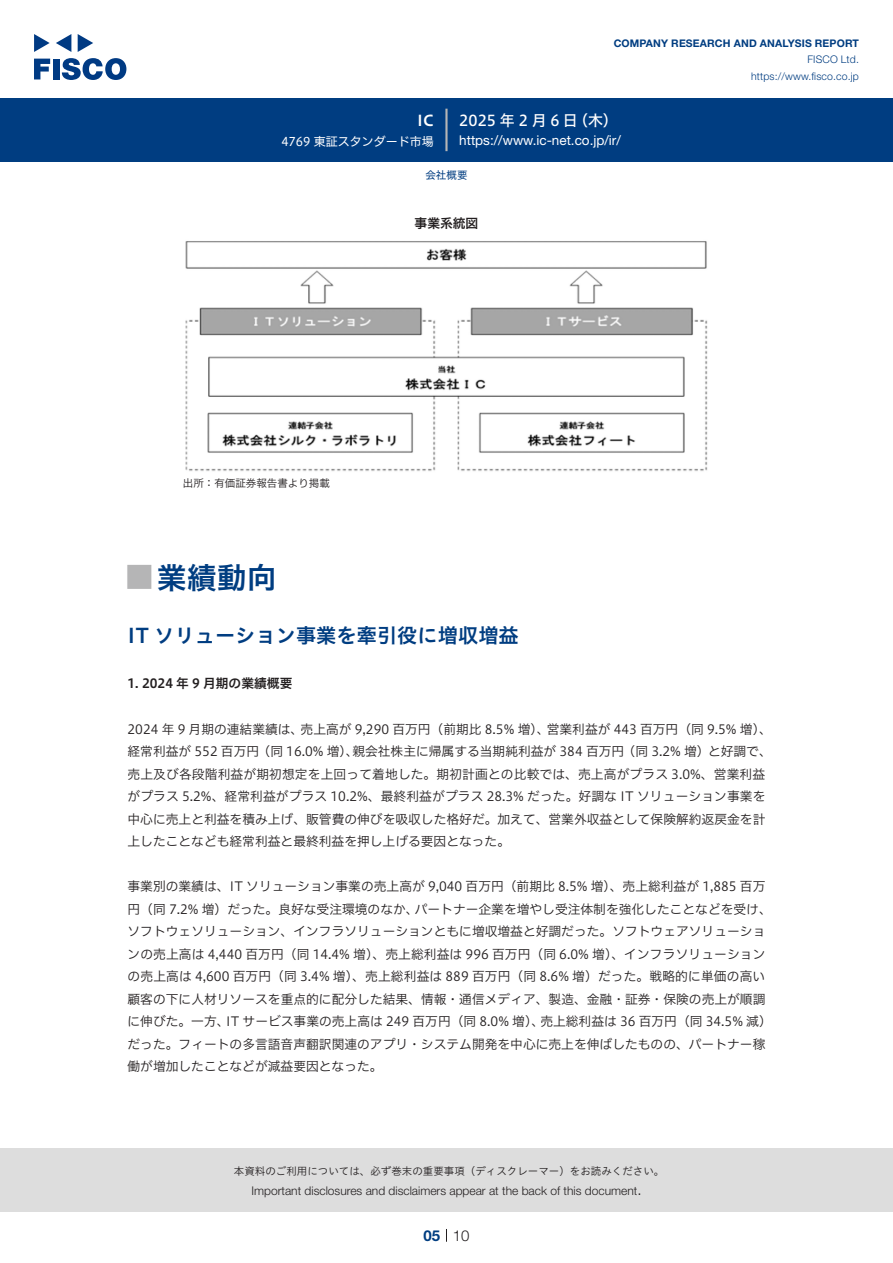
<style>
.page{position:relative;width:893px;height:1263px;background:#fff}
.page>*{position:absolute;margin:0;border:0;box-sizing:border-box;transform-origin:0 0}
.t1{font:30px "Hiragino UD Sans Std N W6";color:#003d81}
.t2{font:24px "Hiragino UD Sans Std N W6";color:#b5b5b6}
.中タイトル{font:20.25px "Hiragino UD Sans Std W6";color:#003d81}
.t3{font:15px "Hiragino UD Sans F Std N W5";letter-spacing:.225em;color:#fff}
.t4{font:300 15px "Helvetica Neue LT Std";color:#231f20}
.t5{font:15px "Hiragino UD Sans F Std N W6";color:#fff}
.t6{font:700 15px "Helvetica Neue LT Std";color:#003d81}
.t7{font:13.5px "Helvetica Neue LT Std";color:#fff}
.本文{font:12.75px/22.5px "Hiragino UD Sans F Std N W3";color:#231f20}
.小タイトル{font:12.75px "Hiragino UD Sans F Std N W6";color:#231f20}
.チャートタイトル{font:12.75px "Hiragino UD Sans F Std N W6";color:#231f20}
.t8{font:300 12px "Helvetica Neue LT Std";color:#231f20}
.t9{font:12px "Hiragino UD Sans F Std N W4";color:#fff}
.t10{font:10.5px "Hiragino UD Sans Std W3";color:#231f20}
.t11{font:700 10.5px "Helvetica Neue LT Std";letter-spacing:.015em;color:#003d81}
.t12{font:300 10.5px/16.5px "Helvetica Neue LT Std";letter-spacing:.015em;color:#003d81;text-align:right}
.表組み基本スタイル{font:10.5px "Hiragino UD Sans F Std N W3";color:#231f20}
.ヘッダー{font:10.5px "Hiragino UD Sans F Std N W4";color:#003d81}
</style>
<div class="page">
<div style="left:0;top:1148px;width:893px;height:64px;background:#ddd"></div>
<svg style="left:34px;top:59px;width:16px;height:20px"></svg>
<div style="left:53px;top:59px;width:6px;height:20px;background:#003a83"></div>
<svg style="left:62px;top:58px;width:64px;height:22px"></svg>
<svg style="left:34px;top:34px;width:16px;height:18px"></svg>
<svg style="left:78px;top:34px;width:15px;height:18px"></svg>
<svg style="left:56px;top:34px;width:15px;height:18px"></svg>
<div style="left:0;top:98px;width:893px;height:64px;background:#003d81"></div>
<hr style="left:445px;top:109px;width:3px;height:42px;background:#b5b5b6">
<svg style="left:446px;top:1229px;width:1px;height:13px"></svg>
<img style="left:185px;top:241px;width:523px;height:230px">
<p class="t5" style="left:417px;top:109px;width:18px">IC</p>
<p class="t9" style="left:281px;top:132px;width:154px">4769 東証スタンダード市場</p>
<p class="t11" style="left:614px;top:37px;width:247px">COMPANY RESEARCH AND ANALYSIS REPORT</p>
<p class="t12" style="left:751px;top:51px;width:109px">FISCO Ltd. https://www.fisco.co j p.</p>
<p class="t3" style="left:459px;top:109px;width:120px">2025年2月6日</p>
<p class="t3" style="left:573px;top:109px;width:46px">（木(</p>
<p class="t7" style="left:459px;top:132px;width:163px">https: / / w w w i c. - n e t . c o j p. /i r/</p>
<p class="ヘッダー" style="left:425px;top:167px;width:43px">会社概要</p>
<p class="チャートタイトル" style="left:415px;top:214px;width:65px">事業系統図</p>
<p class="表組み基本スタイル" style="left:183px;top:475px;width:148px">出所：有価証券報告書より掲載</p>
<p class="t1" style="left:157px;top:554px;width:121px">業績動向</p>
<p class="t2" style="left:128px;top:559px;width:25px">█</p>
<p class="中タイトル" style="left:128px;top:619px;width:393px">IT ソリューション事業を牽引役に増収増益</p>
<p class="小タイトル" style="left:128px;top:674px;width:166px">1. 2024 年 9 月期の業績概要</p>
<p class="本文" style="left:301px;top:717px;width:250px">売上高が 9,290 百万円（前期比 8.5% 増）、</p>
<p class="本文" style="left:547px;top:717px;width:227px">営業利益が 443 百万円（同 9.5% 増、(</p>
<p class="本文" style="left:128px;top:717px;width:177px">2024 年 9 月期の連結業績は、</p>
<p class="本文" style="left:128px;top:739px;width:639px">経常利益が 552 百万円（同 16.0% 増）、<br>売上及び各段階利益が期初想定を上回って着地した。期初計画との比較では、売上高がプラス 3.0%、営業利益がプラス 5.2%、経常利益がプラス 10.2%、最終利益がプラス 28.3% だった。好調な IT ソリューション事業を中心に売上と利益を積み上げ、販管費の伸びを吸収した格好だ。加えて、営業外収益として保険解約返戻金を計上したことなども経常利益と最終利益を押し上げる要因となった。</p>
<p class="本文" style="left:415px;top:874px;width:358px;text-indent:-287px">事業別の業績は、IT ソリューション事業の売上高が 9,040 百万円（前期比 8.5% 増）、売上総利益が 1,885 百万パートナー企業を増やし受注体制を強化したことなどを受け、</p>
<p class="本文" style="left:352px;top:739px;width:421px">親会社株主に帰属する当期純利益が 384 百万円（同 3.2% 増）と好調で、</p>
<p class="本文" style="left:128px;top:897px;width:293px">円（同 7.2% 増）だった。良好な受注環境のなか、</p>
<p class="本文" style="left:128px;top:919px;width:639px">ソフトウェソリューション、インフラソリューションともに増収増益と好調だった。ソフトウェアソリューショ</p>
<p class="本文" style="left:128px;top:942px;width:639px">ンの売上高は 4,440 百万円（同 14.4% 増）、売上総利益は 996 百万円（同 6.0% 増）、インフラソリューション</p>
<p class="本文" style="left:128px;top:964px;width:639px">の売上高は 4,600 百万円（同 3.4% 増）、売上総利益は 889 百万円（同 8.6% 増）だった。戦略的に単価の高い</p>
<p class="本文" style="left:128px;top:987px;width:639px">顧客の下に人材リソースを重点的に配分した結果、情報・通信メディア、製造、金融・証券・保険の売上が順調</p>
<p class="本文" style="left:540px;top:1009px;width:233px">売上総利益は 36 百万円（同 34.5% 減(</p>
<p class="本文" style="left:226px;top:1009px;width:320px">IT サービス事業の売上高は 249 百万円（同 8.0% 増）、</p>
<p class="本文" style="left:128px;top:1009px;width:639px">に伸びた。一方、<br>だった。フィートの多言語音声翻訳関連のアプリ・システム開発を中心に売上を伸ばしたものの、パートナー稼働が増加したことなどが減益要因となった。</p>
<p class="t10" style="left:234px;top:1163px;width:432px">本資料のご利用については、必ず巻末の重要事項（ディスクレーマー）をお読みください。</p>
<p class="t4" style="left:637px;top:1180px;width:6px">.</p>
<p class="t8" style="left:251px;top:1183px;width:387px">Important disclosures and disclaimers appear at the back of this document</p>
<p class="t6" style="left:423px;top:1226px;width:18px">05</p>
<p class="t4" style="left:453px;top:1226px;width:18px">10</p>
</div>
